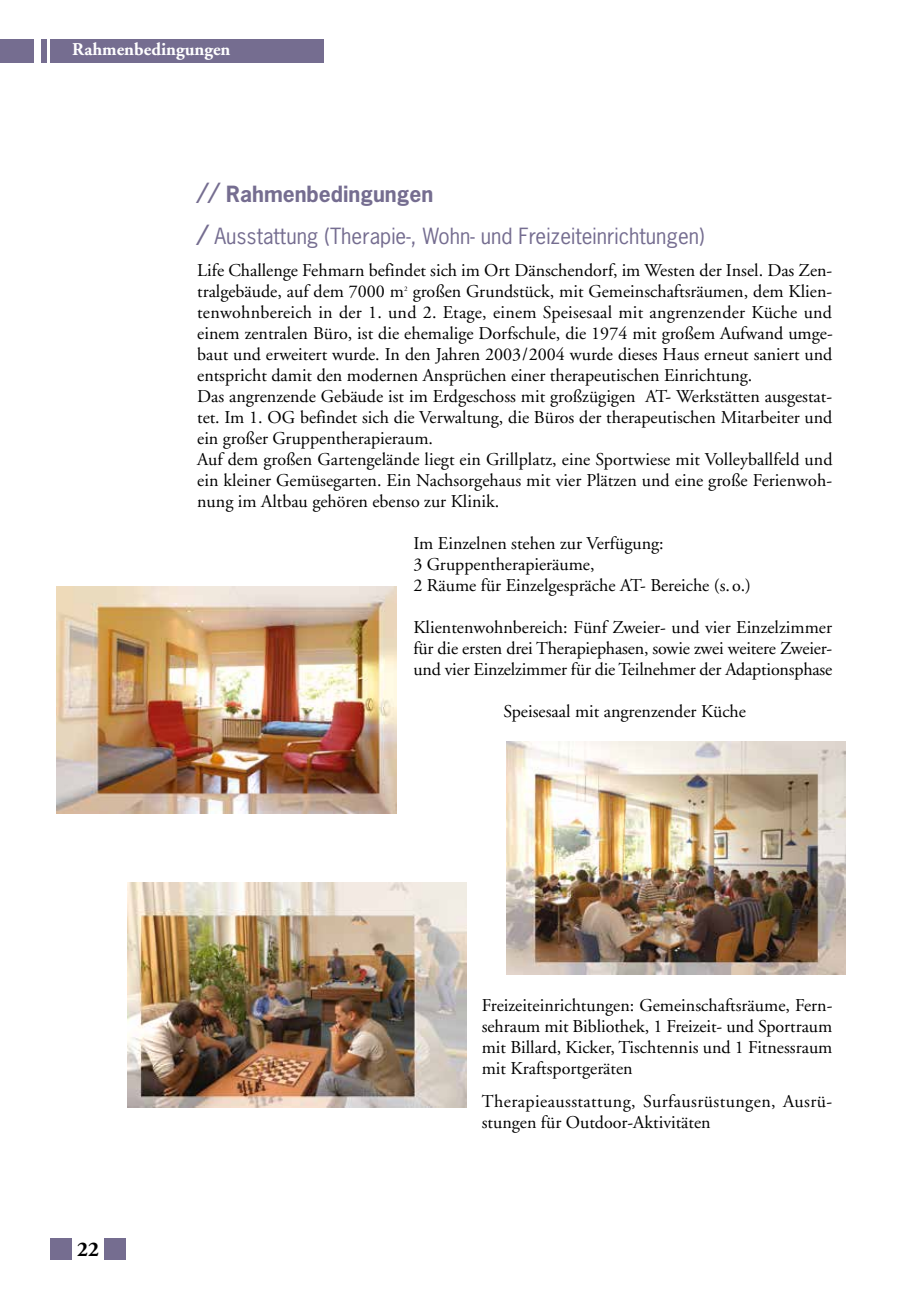
<style>
.page{position:relative;width:919px;height:1289px;background:#fff}
.page>*{position:absolute;margin:0;border:0;box-sizing:border-box;transform-origin:0 0}
.t1{font:21px/42.6px "News Gothic";color:#756d90}
.t2{font:700 21px "Adobe Garamond";color:#000}
.t3{font:18px/21px "Adobe Garamond";color:#000}
.t4{font:18px/21px "Adobe Garamond";letter-spacing:.025em;color:#000}
.t5{font:700 18px "Adobe Garamond";color:#fff}
.t6{font:7.05px "Adobe Garamond";color:#000}
.s1{font-weight:700}
</style>
<div class="page">
<div style="left:0;top:39px;width:323px;height:23px;background:#756d90"></div>
<div style="left:34px;top:34px;width:6px;height:29px;background:#fff"></div>
<hr style="left:47px;top:34px;width:2px;height:29px;background:#fff">
<div style="left:50px;top:1237px;width:21px;height:22px;background:#756d90"></div>
<div style="left:105px;top:1237px;width:21px;height:22px;background:#756d90"></div>
<img style="left:56px;top:586px;width:340px;height:227px">
<img style="left:506px;top:741px;width:339px;height:233px">
<img style="left:128px;top:882px;width:339px;height:225px">
<p class="t5" style="left:72px;top:40px;width:160px">Rahmenbedingungen</p>
<p class="t1" style="left:197px;top:172px;width:509px"><span class="s1">// Rahmenbedingungen<br>/</span> Ausstattung (Therapie-, Wohn- und Freizeiteinrichtungen)</p>
<p class="t3" style="left:197px;top:260px;width:636px">Life Challenge Fehmarn befindet sich im Ort Dänschendorf, im Westen der Insel. Das Zen&shy;tralgebäude, auf dem 7000 m</p>
<p class="t3" style="left:197px;top:281px;width:637px;text-indent:215px">großen Grundstück, mit Gemeinschaftsräumen, dem Klien&shy;tenwohnbereich in der 1. und 2. Etage, einem Speisesaal mit angrenzender Küche und einem zentralen Büro, ist die ehemalige Dorfschule, die 1974 mit großem Aufwand umge&shy;baut und erweitert wurde. In den Jahren 2003/2004 wurde dieses Haus erneut saniert und entspricht damit den modernen Ansprüchen einer therapeutischen Einrichtung.<br>Das angrenzende Gebäude ist im Erdgeschoss mit großzügigen AT- Werkstätten ausgestat&shy;tet. Im 1. OG befindet sich die Verwaltung, die Büros der therapeutischen Mitarbeiter und ein großer Gruppentherapieraum.<br>Auf dem großen Gartengelände liegt ein Grillplatz, eine Sportwiese mit Volleyballfeld und ein kleiner Gemüsegarten. Ein Nachsorgehaus mit vier Plätzen und eine große Ferienwoh&shy;nung im Altbau gehören ebenso zur Klinik.</p>
<p class="t3" style="left:413px;top:533px;width:339px">Im Einzelnen stehen zur Verfügung:<br>3 Gruppentherapieräume,<br>2 Räume für Einzelgespräche AT- Bereiche (s. o.)</p>
<p class="t3" style="left:413px;top:617px;width:420px;text-align:justify">Klientenwohnbereich: Fünf Zweier- und vier Einzelzimmer für die ersten drei Therapiephasen, sowie zwei weitere Zweier&shy;und vier Einzelzimmer für die Teilnehmer der Adaptionsphase</p>
<p class="t3" style="left:503px;top:701px;width:244px">Speisesaal mit angrenzender Küche</p>
<p class="t6" style="left:404px;top:284px;width:5px">2</p>
<p class="t2" style="left:77px;top:1237px;width:23px">22</p>
<p class="t3" style="left:482px;top:995px;width:352px;text-align:justify">Freizeiteinrichtungen: Gemeinschaftsräume, Fern&shy;sehraum mit Bibliothek, 1 Freizeit- und Sportraum mit Billard, Kicker, Tischtennis und 1 Fitnessraum mit Kraftsportgeräten</p>
<p class="t4" style="left:482px;top:1091px;width:352px">Therapieausstattung, Surfausrüstungen, Ausrü&shy;stungen für Outdoor-Aktivitäten</p>
</div>
